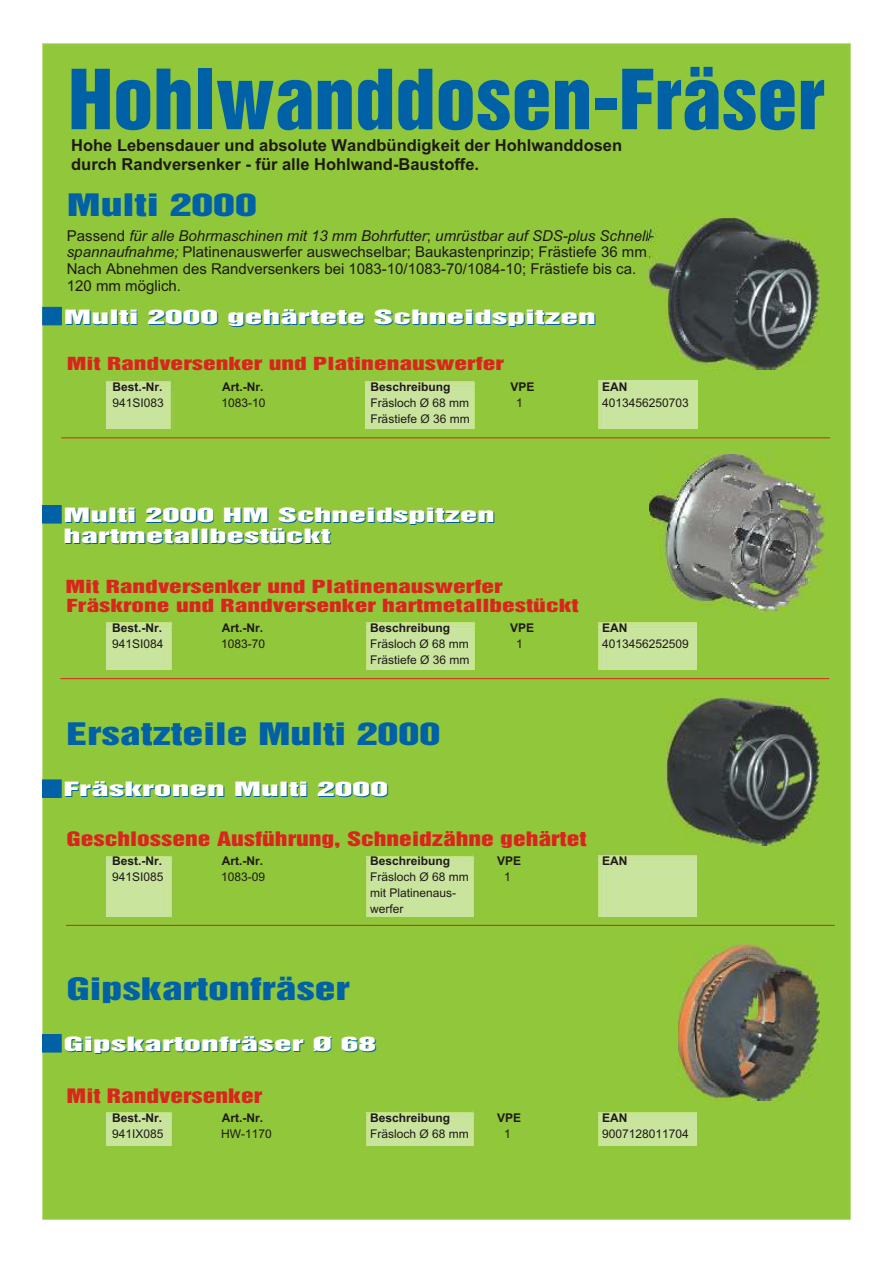
<style>
.page{position:relative;width:894px;height:1263px;background:#fff}
.page>*{position:absolute;margin:0;border:0;box-sizing:border-box;transform-origin:0 0}
.t1{font:75.6px "Switzerland Inserat";color:#0061a6;scale:1.07 1}
.t2{font:28.35px "Switzerland Inserat";color:#0061a6;scale:1.48 1}
.t3{font:28.35px "Switzerland Inserat";color:#0061a6;scale:1.54 1}
.t4{font:18.15px "Switzerland Inserat";color:#d9261c;scale:1.4 1}
.t5{font:18px "Switzerland Inserat";color:#fff;scale:1.97 1}
.t6{font:18px/21.6px "Switzerland Inserat";color:#fff;scale:1.92 1}
.t7{font:16.5px "Switzerland Inserat";color:#d9261c;scale:1.54 1}
.t8{font:700 16.5px/18.5px "Arial";color:#1f1a17}
.t9{font:15px/16.8px "Arial";color:#1f1a17}
.t10{font:12px/16px "Arial";color:#1f1a17}
.t11{font:700 12px "Arial";color:#1f1a17}
.s1{font-style:italic}
</style>
<div class="page">
<div style="left:42px;top:43px;width:809px;height:1177px;background:#91c73b;border:1px solid #badb7d"></div>
<div style="left:598px;top:380px;width:99px;height:48px;background:#c9e49d"></div>
<img style="left:107px;top:380px;width:65px;height:48px">
<div style="left:43px;top:307px;width:19px;height:18px;background:#0061a6"></div>
<img style="left:366px;top:380px;width:110px;height:48px">
<hr style="left:61px;top:438px;width:769px;height:1px;background:#d9261c">
<hr style="left:66px;top:925px;width:769px;height:1px;background:#d9261c">
<hr style="left:60px;top:678px;width:769px;height:1px;background:#d9261c">
<img style="left:598px;top:621px;width:99px;height:49px">
<img style="left:107px;top:622px;width:65px;height:48px">
<div style="left:42px;top:505px;width:19px;height:18px;background:#0061a6"></div>
<img style="left:366px;top:622px;width:110px;height:48px">
<img style="left:598px;top:855px;width:99px;height:61px">
<img style="left:598px;top:1111px;width:99px;height:34px">
<img style="left:107px;top:855px;width:65px;height:61px">
<img style="left:107px;top:1112px;width:65px;height:33px">
<div style="left:42px;top:780px;width:19px;height:18px;background:#0061a6"></div>
<div style="left:42px;top:1034px;width:19px;height:18px;background:#0061a6"></div>
<img style="left:366px;top:855px;width:109px;height:61px">
<img style="left:366px;top:1112px;width:109px;height:33px">
<img style="left:648px;top:217px;width:172px;height:153px">
<img style="left:649px;top:455px;width:176px;height:157px">
<img style="left:677px;top:944px;width:143px;height:157px">
<img style="left:666px;top:698px;width:154px;height:147px">
<h1 class="t1" style="left:68px;top:68px;width:708px">Hohlwanddosen-Fräser</h1>
<p class="t8" style="left:71px;top:138px;width:553px">Hohe Lebensdauer und absolute Wandbündigkeit der Hohlwanddosen durch Randversenker - für alle Hohlwand-Baustoffe.</p>
<h2 class="t3" style="left:67px;top:193px;width:125px">Multi 2000</h2>
<p class="t9" style="left:67px;top:228px;width:588px">Passend <span class="s1">für alle Bohrmaschinen mit 13 mm Bohrfutter</span>; <span class="s1">umrüstbar auf SDS-plus Schnell&shy;spannaufnahme;</span> Platinenauswerfer auswechselbar; Baukastenprinzip; Frästiefe 36 mm.<br>Nach Abnehmen des Randversenkers bei 1083-10/1083-70/1084-10; Frästiefe bis ca.<br>120 mm möglich.</p>
<p class="t5" style="left:64px;top:309px;width:272px">Multi 2000 gehärtete Schneidspitzen</p>
<p class="t7" style="left:67px;top:357px;width:285px">Mit Randversenker und Platinenauswerfer</p>
<p class="t11" style="left:112px;top:382px;width:52px">Best.-Nr.</p>
<p class="t11" style="left:222px;top:382px;width:43px">Art.-Nr.</p>
<p class="t11" style="left:370px;top:382px;width:82px">Beschreibung</p>
<p class="t11" style="left:510px;top:382px;width:26px">VPE</p>
<p class="t11" style="left:602px;top:382px;width:27px">EAN</p>
<p class="t10" style="left:112px;top:396px;width:53px">941SI083</p>
<p class="t10" style="left:221px;top:396px;width:46px">1083-10</p>
<p class="t10" style="left:370px;top:396px;width:100px">Fräsloch Ø 68 mm</p>
<p class="t10" style="left:516px;top:396px;width:8px">1</p>
<p class="t10" style="left:602px;top:396px;width:88px">4013456250703</p>
<p class="t10" style="left:370px;top:412px;width:101px">Frästiefe Ø 36 mm</p>
<p class="t6" style="left:64px;top:505px;width:226px">Multi 2000 HM Schneidspitzen hartmetallbestückt</p>
<p class="t7" style="left:65px;top:580px;width:285px">Mit Randversenker und Platinenauswerfer</p>
<p class="t7" style="left:67px;top:598px;width:334px">Fräskrone und Randversenker hartmetallbestückt</p>
<p class="t11" style="left:112px;top:623px;width:52px">Best.-Nr.</p>
<p class="t11" style="left:222px;top:623px;width:43px">Art.-Nr.</p>
<p class="t11" style="left:370px;top:623px;width:82px">Beschreibung</p>
<p class="t11" style="left:510px;top:623px;width:26px">VPE</p>
<p class="t11" style="left:602px;top:623px;width:27px">EAN</p>
<p class="t10" style="left:112px;top:637px;width:53px">941SI084</p>
<p class="t10" style="left:221px;top:637px;width:46px">1083-70</p>
<p class="t10" style="left:370px;top:637px;width:100px">Fräsloch Ø 68 mm</p>
<p class="t10" style="left:516px;top:637px;width:8px">1</p>
<p class="t10" style="left:602px;top:637px;width:88px">4013456252509</p>
<p class="t10" style="left:370px;top:653px;width:101px">Frästiefe Ø 36 mm</p>
<h2 class="t2" style="left:67px;top:722px;width:254px">Ersatzteile Multi 2000</h2>
<p class="t5" style="left:64px;top:782px;width:166px">Fräskronen Multi 2000</p>
<p class="t4" style="left:67px;top:831px;width:373px">Geschlossene Ausführung, Schneidzähne gehärtet</p>
<p class="t11" style="left:112px;top:856px;width:52px">Best.-Nr.</p>
<p class="t11" style="left:222px;top:856px;width:43px">Art.-Nr.</p>
<p class="t11" style="left:370px;top:856px;width:82px">Beschreibung</p>
<p class="t11" style="left:497px;top:856px;width:26px">VPE</p>
<p class="t11" style="left:602px;top:856px;width:27px">EAN</p>
<p class="t10" style="left:112px;top:870px;width:53px">941SI085</p>
<p class="t10" style="left:221px;top:870px;width:46px">1083-09</p>
<p class="t10" style="left:370px;top:870px;width:100px">Fräsloch Ø 68 mm</p>
<p class="t10" style="left:504px;top:870px;width:8px">1</p>
<p class="t10" style="left:370px;top:886px;width:88px">mit Platinenaus&shy;werfer</p>
<h2 class="t2" style="left:67px;top:977px;width:193px">Gipskartonfräser</h2>
<p class="t5" style="left:64px;top:1036px;width:160px">Gipskartonfräser Ø 68</p>
<p class="t4" style="left:67px;top:1088px;width:141px">Mit Randversenker</p>
<p class="t11" style="left:112px;top:1113px;width:52px">Best.-Nr.</p>
<p class="t11" style="left:222px;top:1113px;width:43px">Art.-Nr.</p>
<p class="t11" style="left:370px;top:1113px;width:82px">Beschreibung</p>
<p class="t11" style="left:497px;top:1113px;width:26px">VPE</p>
<p class="t11" style="left:602px;top:1113px;width:27px">EAN</p>
<p class="t10" style="left:112px;top:1127px;width:53px">941IX085</p>
<p class="t10" style="left:221px;top:1127px;width:52px">HW-1170</p>
<p class="t10" style="left:370px;top:1127px;width:100px">Fräsloch Ø 68 mm</p>
<p class="t10" style="left:504px;top:1127px;width:8px">1</p>
<p class="t10" style="left:602px;top:1127px;width:88px">9007128011704</p>
</div>
